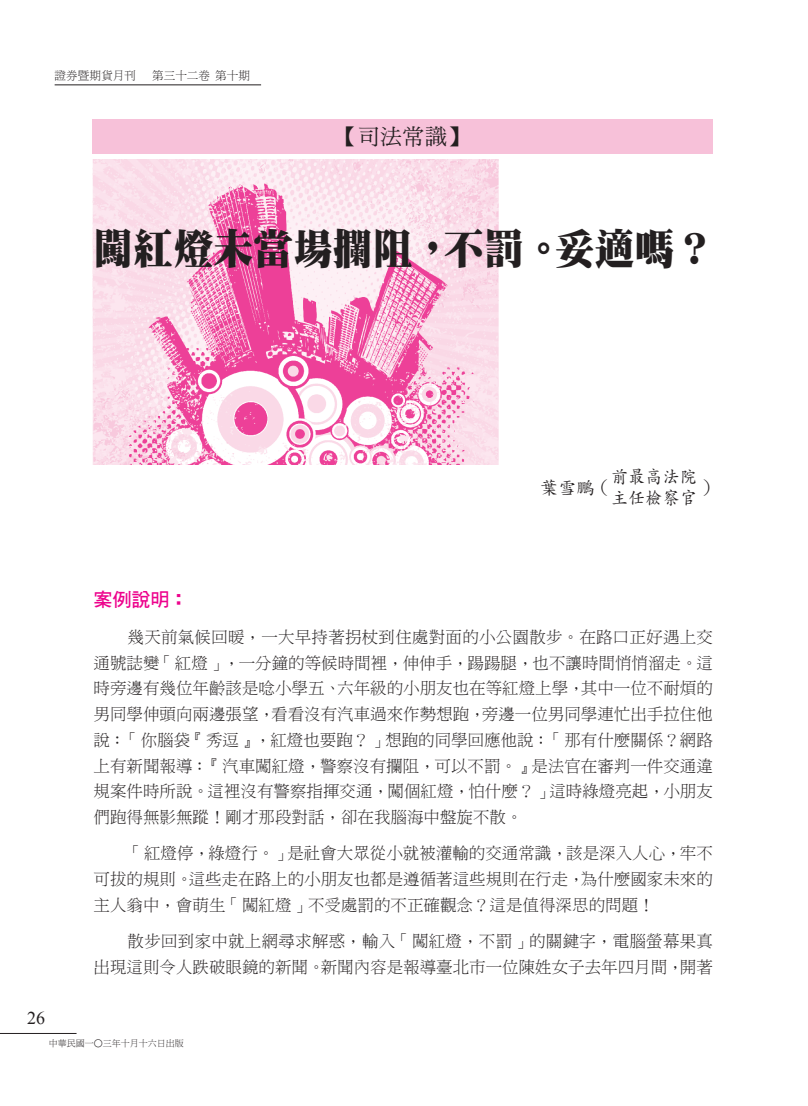
<style>
.page{position:relative;width:808px;height:1106px;background:#fff}
.page>*{position:absolute;margin:0;border:0;box-sizing:border-box;transform-origin:0 0}
.t1{font:42px "DF Ming W12 WIN BF";color:#231f20;scale:.95 1}
.t2{font:22.5px "DF Ming W5 WIN BF";color:#231f20}
.t3{font:19.5px "DF Hei W7 WIN BF";color:#ed028c}
.t4{font:18px/21px "DF Kai Shu W5 WIN BF";letter-spacing:.06em;color:#231f20;scale:.9 1}
.t5{font:18px "DF Kai Shu W5 WIN BF";letter-spacing:.06em;color:#231f20}
.t6{font:18px "Times New Roman";color:#231f20}
.t7{font:16.5px/25.7px "DF Ming W3 WIN BF";color:#231f20;text-align:justify}
.t8{font:11.55px "DF Ming W3 WIN BF";color:#231f20}
.t9{font:9px "DF Ming W3 WIN BF";color:#231f20}
.s1{font-family:"DF Hei XB WIN BF"}
</style>
<div class="page">
<hr style="left:55px;top:84px;width:206px;height:1px;background:#231f20">
<hr style="left:0;top:1033px;width:77px;height:1px;background:#231f20">
<img style="left:92px;top:159px;width:407px;height:305px">
<div style="left:92px;top:119px;width:621px;height:34px;background:#f7c1d9"></div>
<p class="t8" style="left:55px;top:70px;width:83px">證券暨期貨月刊</p>
<p class="t8" style="left:152px;top:70px;width:99px">第三十二卷第十期</p>
<h2 class="t2" style="left:335px;top:125px;width:137px">【司法常識】</h2>
<h1 class="t1" style="left:94px;top:227px;width:655px">闖紅燈未當場攔阻，不罰。妥適嗎？</h1>
<p class="t4" style="left:611px;top:466px;width:96px">前最高法院主任檢察官</p>
<p class="t5" style="left:540px;top:478px;width:180px">葉雪鵬（　 　　　 ）</p>
<p class="t6" style="left:27px;top:1005px;width:19px">26</p>
<p class="t3" style="left:94px;top:589px;width:97px">案例說明<span class="s1">：</span></p>
<p class="t7" style="left:94px;top:624px;width:621px;text-indent:34px">幾天前氣候回暖，一大早持著拐杖到住處對面的小公園散步。在路口正好遇上交通號誌變「紅燈」，一分鐘的等候時間裡，伸伸手，踼踼腿，也不讓時間悄悄溜走。這時旁邊有幾位年齡該是唸小學五、六年級的小朋友也在等紅燈上學，其中一位不耐煩的男同學伸頭向兩邊張望，看看沒有汽車過來作勢想跑，旁邊一位男同學連忙出手拉住他說：「你腦袋『秀逗』，紅燈也要跑？」想跑的同學回應他說：「那有什麼關係？網路上有新聞報導：『汽車闖紅燈，警察沒有攔阻，可以不罰。』是法官在審判一件交通違規案件時所說。這裡沒有警察指揮交通，闖個紅燈，怕什麼？」這時綠燈亮起，小朋友們跑得無影無蹤！剛才那段對話，卻在我腦海中盤旋不散。</p>
<p class="t7" style="left:94px;top:840px;width:621px;text-indent:34px">「紅燈停，綠燈行。」是社會大眾從小就被灌輸的交通常識，該是深入人心，牢不可拔的規則。這些走在路上的小朋友也都是遵循著這些規則在行走，為什麼國家未來的主人翁中，會萌生「闖紅燈」不受處罰的不正確觀念？這是值得深思的問題！</p>
<p class="t7" style="left:94px;top:928px;width:621px;text-align:right">散步回到家中就上網尋求解惑，輸入「闖紅燈，不罰」的關鍵字，電腦螢幕果真<br>出現這則令人跌破眼鏡的新聞。新聞內容是報導臺北市一位陳姓女子去年四月間，開著</p>
<p class="t9" style="left:49px;top:1039px;width:136px">中華民國一○三年十月十六日出版</p>
</div>
